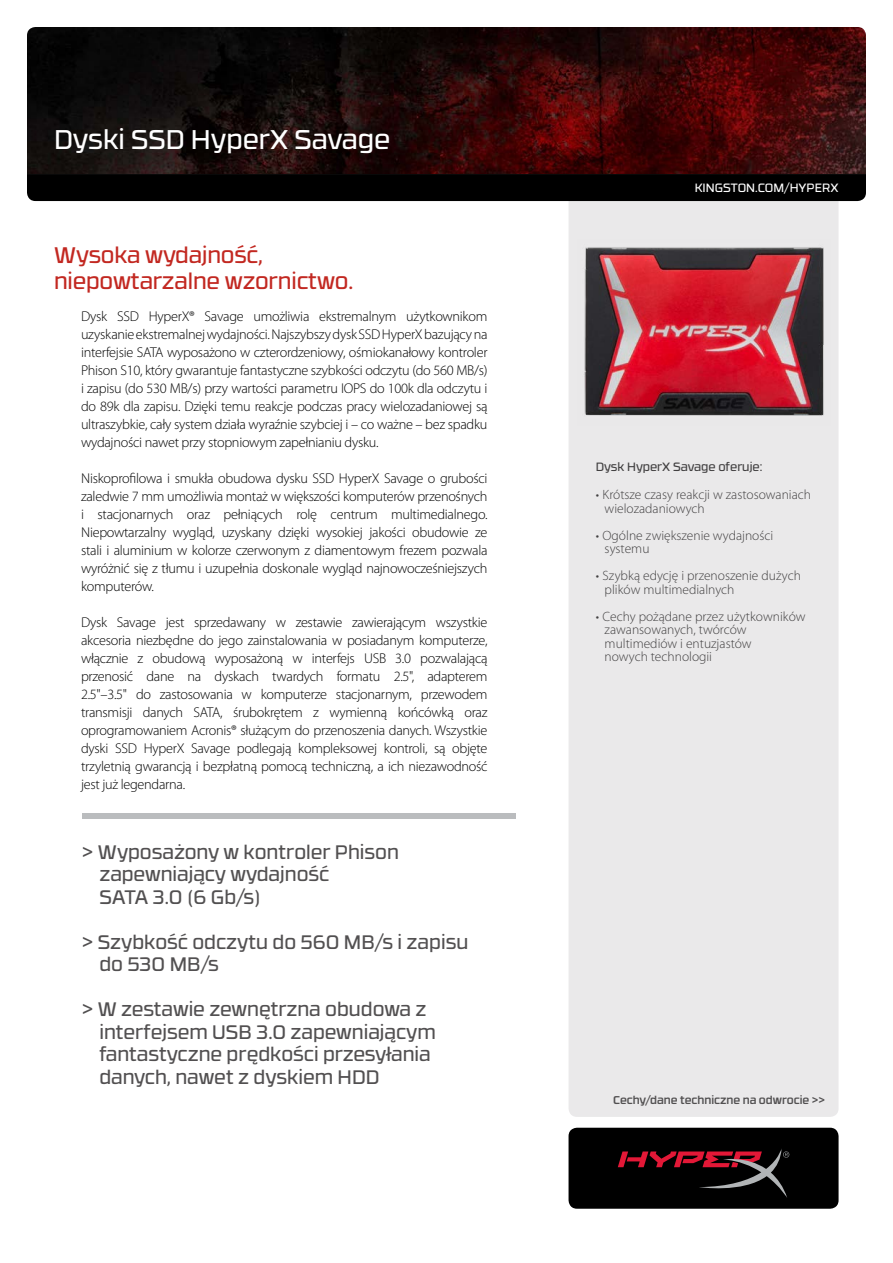
<style>
.page{position:relative;width:893px;height:1263px;background:#fff}
.page>*{position:absolute;margin:0;border:0;box-sizing:border-box;transform-origin:0 0}
.t1{font:27px "RB No 3.1";color:#fff}
.t2{font:22.5px/25.5px "RB No 3.1";letter-spacing:-.005em;color:#c22821}
.t3{font:19.5px/22.5px "RB No 3.1";color:#525051}
.t4{font:300 14.25px/18px "Myriad Pro";letter-spacing:-.02em;color:#000;text-align:justify}
.t5{font:300 13.5px/13.5px "Myriad Pro";color:#413f40}
.t6{font:12px "RB No 3.1";color:#413f40}
.t7{font:12px "RB No 3.1";color:#fff}
.t8{font:500 11.25px "RB No 3.1";color:#525051}
</style>
<div class="page">
<div style="left:568px;top:201px;width:270px;height:916px;background:#eae9ea"></div>
<div style="left:568px;top:1128px;width:270px;height:81px;background:#000;border-radius:8px"></div>
<svg style="left:618px;top:1149px;width:171px;height:49px"></svg>
<img style="left:27px;top:27px;width:839px;height:147px">
<div style="left:27px;top:174px;width:839px;height:27px;background:#000"></div>
<img style="left:578px;top:240px;width:252px;height:186px">
<div style="left:82px;top:813px;width:433px;height:6px;background:#babcbe"></div>
<h1 class="t1" style="left:54px;top:119px;width:338px">Dyski SSD HyperX Savage</h1>
<h2 class="t2" style="left:54px;top:241px;width:301px">Wysoka wydajność, niepowtarzalne wzornictwo.</h2>
<p class="t4" style="left:81px;top:307px;width:408px">Dysk SSD HyperX® Savage umożliwia ekstremalnym użytkownikom uzyskanie ekstremalnej wydajności. Najszybszy dysk SSD HyperX bazujący na interfejsie SATA wyposażono w czterordzeniowy, ośmiokanałowy kontroler Phison S10, który gwarantuje fantastyczne szybkości odczytu (do 560 MB/s) i zapisu (do 530 MB/s) przy wartości parametru IOPS do 100k dla odczytu i do 89k dla zapisu. Dzięki temu reakcje podczas pracy wielozadaniowej są ultraszybkie, cały system działa wyraźnie szybciej i – co ważne – bez spadku wydajności nawet przy stopniowym zapełnianiu dysku.</p>
<p class="t4" style="left:81px;top:469px;width:408px">Niskoprofilowa i smukła obudowa dysku SSD HyperX Savage o grubości zaledwie 7 mm umożliwia montaż w większości komputerów przenośnych i stacjonarnych oraz pełniących rolę centrum multimedialnego.<br>Niepowtarzalny wygląd, uzyskany dzięki wysokiej jakości obudowie ze stali i aluminium w kolorze czerwonym z diamentowym frezem pozwala wyróżnić się z tłumu i uzupełnia doskonale wygląd najnowocześniejszych komputerów.</p>
<p class="t4" style="left:81px;top:613px;width:408px">Dysk Savage jest sprzedawany w zestawie zawierającym wszystkie akcesoria niezbędne do jego zainstalowania w posiadanym komputerze, włącznie z obudową wyposażoną w interfejs USB 3.0 pozwalającą przenosić dane na dyskach twardych formatu 2.5", adapterem 2.5"–3.5" do zastosowania w komputerze stacjonarnym, przewodem transmisji danych SATA, śrubokrętem z wymienną końcówką oraz oprogramowaniem Acronis® służącym do przenoszenia danych. Wszystkie dyski SSD HyperX Savage podlegają kompleksowej kontroli, są objęte trzyletnią gwarancją i bezpłatną pomocą techniczną, a ich niezawodność jest już legendarna.</p>
<h3 class="t3" style="left:99px;top:839px;width:301px;text-indent:-17px">&gt; Wyposażony w kontroler Phison zapewniający wydajność<br>SATA 3.0 (6 Gb/s)</h3>
<h3 class="t3" style="left:99px;top:929px;width:371px;text-indent:-17px">&gt; Szybkość odczytu do 560 MB/s i zapisu do 530 MB/s</h3>
<h3 class="t3" style="left:99px;top:997px;width:338px;text-indent:-17px">&gt; W zestawie zewnętrzna obudowa z interfejsem USB 3.0 zapewniającym fantastyczne prędkości przesyłania danych, nawet z dyskiem HDD</h3>
<p class="t7" style="left:695px;top:178px;width:145px">KINGSTON.COM/HYPERX</p>
<p class="t6" style="left:596px;top:458px;width:168px">Dysk HyperX Savage oferuje:</p>
<p class="t5" style="left:605px;top:488px;width:208px;text-indent:-9px">• Krótsze czasy reakcji w zastosowaniach wielozadaniowych</p>
<p class="t5" style="left:605px;top:528px;width:170px;text-indent:-9px">• Ogólne zwiększenie wydajności systemu</p>
<p class="t5" style="left:605px;top:569px;width:198px;text-indent:-9px">• Szybką edycję i przenoszenie dużych plików multimedialnych</p>
<p class="t5" style="left:605px;top:609px;width:202px;text-indent:-9px">• Cechy pożądane przez użytkowników zawansowanych, twórców multimediów i entuzjastów<br>nowych technologii</p>
<p class="t8" style="left:613px;top:1091px;width:213px">Cechy/dane techniczne na odwrocie &gt;&gt;</p>
</div>
